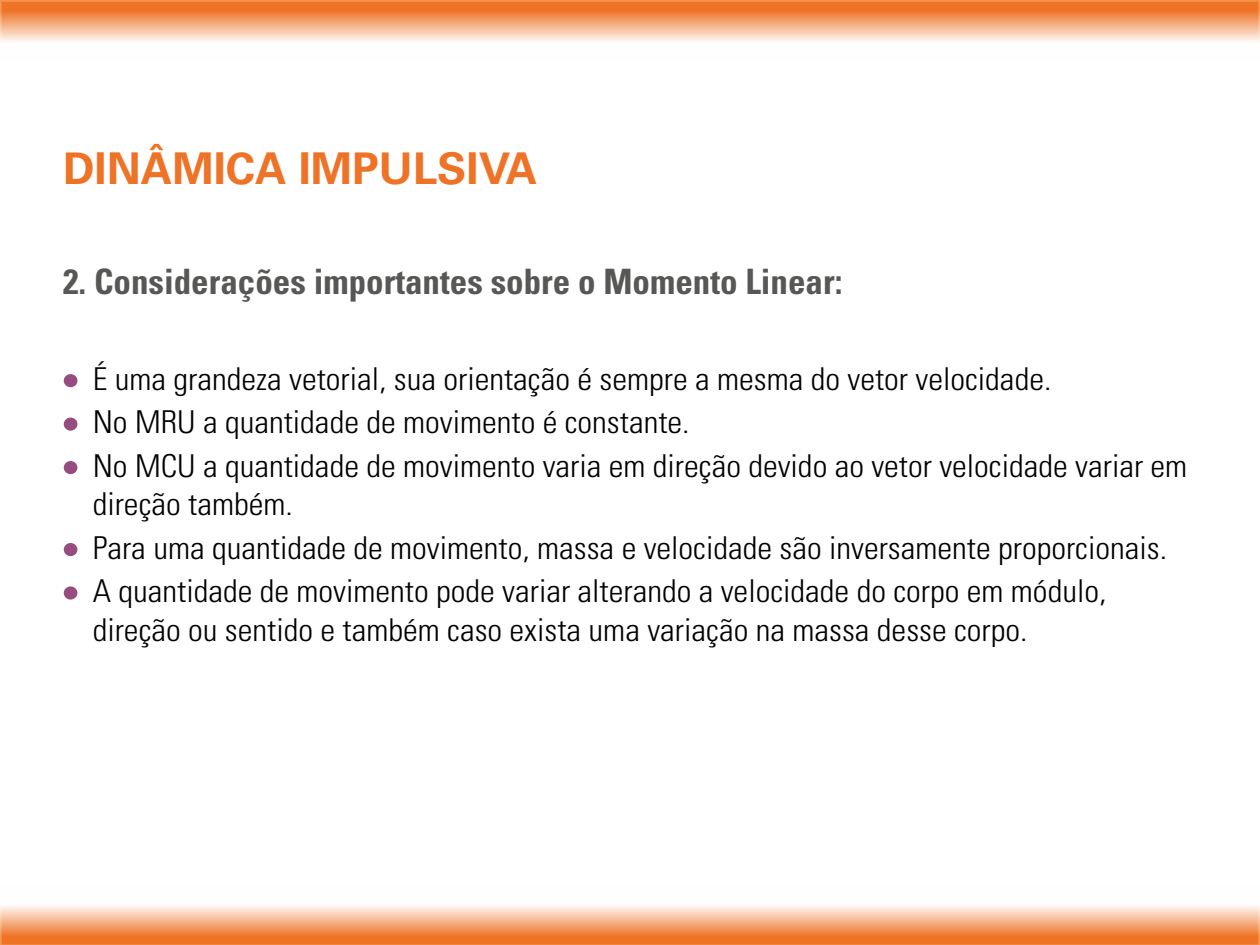
<style>
.page{position:relative;width:1260px;height:945px;background:#fff}
.page>*{position:absolute;margin:0;border:0;box-sizing:border-box;transform-origin:0 0}
.t1{font:700 43.75px "Univers LT Std";color:#ee7326}
.t2{font:700 condensed 35px "Univers LT Std";color:#575756}
.t3{font:300 condensed 31.5px/38.5px "Univers LT Std";color:#000;scale:1.05 1}
.s1{color:#964c7f}
</style>
<div class="page">
<svg style="left:0;top:0;width:1260px;height:42px;background:#f4a675"></svg>
<svg style="left:0;top:906px;width:1260px;height:39px;background:#f4a676"></svg>
<div style="left:64px;top:374px;width:13px;height:13px;border:2px solid #964c7f;border-radius:50%"></div>
<div style="left:64px;top:418px;width:13px;height:13px;border:2px solid #964c7f;border-radius:50%"></div>
<div style="left:64px;top:461px;width:13px;height:13px;border:2px solid #964c7f;border-radius:50%"></div>
<div style="left:64px;top:543px;width:13px;height:13px;border:2px solid #964c7f;border-radius:50%"></div>
<div style="left:64px;top:586px;width:13px;height:14px;border:2px solid #964c7f;border-radius:50%"></div>
<h1 class="t1" style="left:63px;top:143px;width:476px">DINÂMICA IMPULSIVA</h1>
<p class="t2" style="left:63px;top:261px;width:781px">2. Considerações importantes sobre o Momento Linear:</p>
<p class="t3" style="left:63px;top:360px;width:943px"><span class="s1">•</span> É uma grandeza vetorial, sua orientação é sempre a mesma do vetor velocidade.</p>
<p class="t3" style="left:63px;top:403px;width:598px"><span class="s1">•</span> No MRU a quantidade de movimento é constante.</p>
<p class="t3" style="left:93px;top:446px;width:1044px;text-indent:-30px"><span class="s1">•</span> No MCU a quantidade de movimento varia em direção devido ao vetor velocidade variar em direção também.</p>
<p class="t3" style="left:63px;top:528px;width:1053px"><span class="s1">•</span> Para uma quantidade de movimento, massa e velocidade são inversamente proporcionais.</p>
<p class="t3" style="left:93px;top:572px;width:967px;text-indent:-30px"><span class="s1">•</span> A quantidade de movimento pode variar alterando a velocidade do corpo em módulo, direção ou sentido e também caso exista uma variação na massa desse corpo.</p>
</div>
